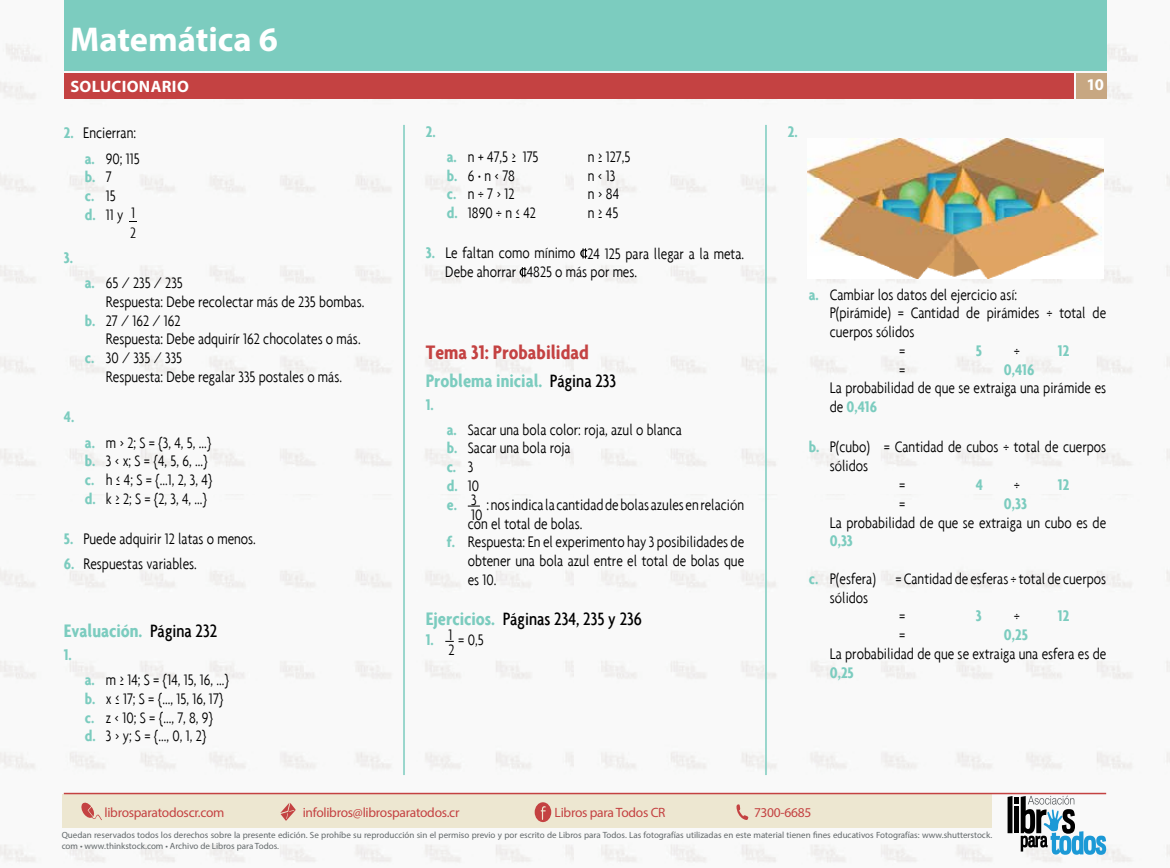
<style>
.page{position:relative;width:1170px;height:868px;background:#fff}
.page>*{position:absolute;margin:0;border:0;box-sizing:border-box;transform-origin:0 0}
.t1{font:700 34.5px "Myriad Pro";color:#fff}
.t2{font:700 condensed 21px "Agenda";color:#c44242}
.t3{font:700 condensed 19.5px "Agenda";color:#7cccbf}
.t4{font:500 condensed 19.2px "Agenda";color:#000}
.t5{font:300 condensed 16.5px/18.8px "Agenda";color:#000}
.t6{font:700 condensed 16.5px "Agenda";color:#7cccbf}
.t7{font:700 16.5px "Myriad Pro";letter-spacing:.02em;color:#fff}
.t8{font:13.5px "Myriad Pro";letter-spacing:-.02em;color:#c44242}
.t9{font:9px/10.8px "Myriad Pro";color:#62686a}
.s1{font-weight:700;color:#7cccbf}
.s2{font-weight:300;color:#000}
.s3{font-weight:500;font-size:19.2px;color:#000}
.s4{font-family:"Myriad Pro";font-weight:400;font-stretch:normal}
.s5{font-weight:700;font-size:19.5px;color:#7cccbf}
</style>
<div class="page">
<img style="left:0;top:494px;width:574px;height:369px">
<img style="left:0;top:0;width:574px;height:467px">
<img style="left:574px;top:493px;width:595px;height:370px">
<img style="left:574px;top:0;width:595px;height:493px">
<div style="left:62px;top:794px;width:930px;height:33px;background:#ede7d1"></div>
<svg style="left:81px;top:802px;width:21px;height:18px"></svg>
<svg style="left:280px;top:803px;width:15px;height:17px"></svg>
<svg style="left:736px;top:804px;width:12px;height:16px"></svg>
<svg style="left:534px;top:802px;width:17px;height:20px"></svg>
<svg style="left:1007px;top:795px;width:99px;height:59px"></svg>
<div style="left:1076px;top:73px;width:30px;height:26px;background:#c7a782"></div>
<hr style="left:64px;top:792px;width:1042px;height:2px;background:#c44242">
<div style="left:65px;top:0;width:1041px;height:70px;background:#7cccbf"></div>
<div style="left:65px;top:73px;width:1008px;height:26px;background:#c44242"></div>
<hr style="left:765px;top:125px;width:1px;height:650px;background:#7cccbf">
<hr style="left:403px;top:125px;width:2px;height:650px;background:#7cccbf">
<svg style="left:580px;top:248px;width:7px;height:10px"></svg>
<svg style="left:519px;top:267px;width:7px;height:10px"></svg>
<svg style="left:468px;top:505px;width:12px;height:1px"></svg>
<img style="left:807px;top:139px;width:296px;height:140px">
<h1 class="t1" style="left:70px;top:16px;width:209px">Matemática 6</h1>
<p class="t7" style="left:70px;top:76px;width:120px">SOLUCIONARIO</p>
<p class="t7" style="left:1086px;top:74px;width:19px">10</p>
<p class="t5" style="left:64px;top:120px;width:77px;line-height:25.2px;text-align:right"><span class="s1">2.</span> Encierran: <span class="s1">a.</span> 90; 115</p>
<p class="t6" style="left:85px;top:167px;width:28px">b. <span class="s2">7</span></p>
<p class="t6" style="left:85px;top:186px;width:33px">c. <span class="s2">15</span></p>
<p class="t5" style="left:85px;top:205px;width:52px"><span class="s1">d.</span> 11 y 1</p>
<p class="t5" style="left:130px;top:223px;width:8px">2</p>
<p class="t6" style="left:64px;top:248px;width:11px">3.</p>
<p class="t5" style="left:85px;top:273px;width:100px"><span class="s1">a.</span> 65 / 235 / 235</p>
<p class="t5" style="left:106px;top:292px;width:260px">Respuesta: Debe recolectar más de 235 bombas.</p>
<p class="t5" style="left:85px;top:311px;width:97px"><span class="s1">b.</span> 27 / 162 / 162</p>
<p class="t5" style="left:106px;top:329px;width:256px">Respuesta: Debe adquirír 162 chocolates o más.</p>
<p class="t5" style="left:85px;top:348px;width:99px"><span class="s1">c.</span> 30 / 335 / 335</p>
<p class="t5" style="left:106px;top:367px;width:238px">Respuesta: Debe regalar 335 postales o más.</p>
<p class="t6" style="left:64px;top:407px;width:12px">4.</p>
<p class="t5" style="left:85px;top:432px;width:129px"><span class="s1">a.</span> m &gt; 2; S = {3, 4, 5, ...} <span class="s1">b.</span> 3 &lt; x; S = {4, 5, 6, ...} <span class="s1">c.</span> h ≤ 4; S = {...1, 2, 3, 4} <span class="s1">d.</span> k ≥ 2; S = {2, 3, 4, ...}</p>
<p class="t5" style="left:64px;top:529px;width:194px"><span class="s1">5.</span> Puede adquirir 12 latas o menos.</p>
<p class="t5" style="left:64px;top:554px;width:135px"><span class="s1">6.</span> Respuestas variables.</p>
<p class="t3" style="left:64px;top:619px;width:155px">Evaluación. <span class="s3">Página 232</span></p>
<p class="t6" style="left:64px;top:644px;width:10px">1.</p>
<p class="t5" style="left:85px;top:670px;width:146px"><span class="s1">a.</span> m ≥ 14; S = {14, 15, 16, ...} <span class="s1">b.</span> x ≤ 17; S = {..., 15, 16, 17} <span class="s1">c.</span> z &lt; 10; S = {..., 7, 8, 9}<br><span class="s1">d.</span> 3 &gt; y; S = {..., 0, 1, 2}</p>
<p class="t6" style="left:426px;top:122px;width:11px">2.</p>
<p class="t5" style="left:447px;top:147px;width:93px"><span class="s1">a.</span> n + 47,5 ≥ 175</p>
<p class="t5" style="left:588px;top:147px;width:44px">n ≥ 127,5</p>
<p class="t5" style="left:447px;top:166px;width:70px"><span class="s1">b.</span> 6 <span class="s4">∙</span> n &lt; 78</p>
<p class="t5" style="left:588px;top:166px;width:29px">n &lt; 13</p>
<p class="t5" style="left:447px;top:184px;width:69px"><span class="s1">c.</span> n ÷ 7 &gt; 12</p>
<p class="t5" style="left:588px;top:184px;width:33px">n &gt; 84</p>
<p class="t5" style="left:447px;top:203px;width:90px"><span class="s1">d.</span> 1890 ÷ n ≤ 42</p>
<p class="t5" style="left:588px;top:203px;width:32px">n ≥ 45</p>
<p class="t5" style="left:445px;top:243px;width:300px;text-indent:-19px"><span class="s1">3.</span> Le faltan como mínimo 24 125 para llegar a la meta.<br>Debe ahorrar 4825 o más por mes.</p>
<p class="t2" style="left:426px;top:340px;width:165px">Tema 31: Probabilidad</p>
<p class="t3" style="left:426px;top:369px;width:192px">Problema inicial. <span class="s3">Página 233</span></p>
<p class="t6" style="left:426px;top:394px;width:10px">1.</p>
<p class="t5" style="left:447px;top:420px;width:237px"><span class="s1">a.</span> Sacar una bola color: roja, azul o blanca <span class="s1">b.</span> Sacar una bola roja<br><span class="s1">c.</span> 3<br><span class="s1">d.</span> 10<br><span class="s1">e.</span> 3</p>
<p class="t5" style="left:471px;top:505px;width:13px">10</p>
<p class="t5" style="left:486px;top:495px;width:259px">: nos indica la cantidad de bolas azules en relación</p>
<p class="t5" style="left:468px;top:513px;width:116px">con el total de bolas.</p>
<p class="t5" style="left:447px;top:532px;width:299px"><span class="s1">f.</span> Respuesta: En el experimento hay 3 posibilidades de</p>
<p class="t5" style="left:468px;top:551px;width:278px">obtener una bola azul entre el total de bolas que</p>
<p class="t5" style="left:468px;top:569px;width:30px">es 10.</p>
<p class="t4" style="left:426px;top:607px;width:218px"><span class="s5">Ejercicios.</span> Páginas 234, 235 y 236</p>
<p class="t5" style="left:426px;top:630px;width:59px"><span class="s1">1.</span> 1 = 0,5</p>
<p class="t5" style="left:448px;top:640px;width:8px">2</p>
<p class="t6" style="left:787px;top:122px;width:11px">2.</p>
<p class="t5" style="left:808px;top:284px;width:210px"><span class="s1">a.</span> Cambiar los datos del ejercicio así:</p>
<p class="t5" style="left:829px;top:303px;width:278px">P(pirámide) = Cantidad de pirámides ÷ total de</p>
<p class="t5" style="left:829px;top:322px;width:86px">cuerpos sólidos</p>
<p class="t5" style="left:899px;top:341px;width:8px">=</p>
<p class="t6" style="left:975px;top:341px;width:8px">5</p>
<p class="t5" style="left:1013px;top:341px;width:8px">÷</p>
<p class="t6" style="left:1057px;top:341px;width:13px">12</p>
<p class="t5" style="left:899px;top:359px;width:8px">=</p>
<p class="t6" style="left:1003px;top:359px;width:32px">0,416</p>
<p class="t5" style="left:829px;top:378px;width:278px">La probabilidad de que se extraiga una pirámide es de <span class="s1">0,416</span></p>
<p class="t5" style="left:808px;top:437px;width:299px"><span class="s1">b.</span> P(cubo) = Cantidad de cubos ÷ total de cuerpos</p>
<p class="t5" style="left:829px;top:456px;width:40px">sólidos</p>
<p class="t5" style="left:899px;top:475px;width:8px">=</p>
<p class="t6" style="left:975px;top:475px;width:9px">4</p>
<p class="t5" style="left:1013px;top:475px;width:8px">÷</p>
<p class="t6" style="left:1057px;top:475px;width:13px">12</p>
<p class="t5" style="left:899px;top:494px;width:8px">=</p>
<p class="t6" style="left:1003px;top:493px;width:25px">0,33</p>
<p class="t5" style="left:829px;top:512px;width:278px">La probabilidad de que se extraiga un cubo es de</p>
<p class="t6" style="left:829px;top:531px;width:25px">0,33</p>
<p class="t5" style="left:808px;top:569px;width:299px"><span class="s1">c.</span> P(esfera) = Cantidad de esferas ÷ total de cuerpos</p>
<p class="t5" style="left:829px;top:587px;width:40px">sólidos</p>
<p class="t5" style="left:899px;top:606px;width:8px">=</p>
<p class="t6" style="left:975px;top:606px;width:7px">3</p>
<p class="t5" style="left:1013px;top:606px;width:8px">÷</p>
<p class="t6" style="left:1057px;top:606px;width:13px">12</p>
<p class="t5" style="left:899px;top:625px;width:8px">=</p>
<p class="t6" style="left:1003px;top:625px;width:25px">0,25</p>
<p class="t5" style="left:829px;top:643px;width:278px">La probabilidad de que se extraiga una esfera es de</p>
<p class="t6" style="left:829px;top:662px;width:25px">0,25</p>
<p class="t8" style="left:104px;top:804px;width:122px">librosparatodoscr.com</p>
<p class="t8" style="left:303px;top:804px;width:158px">infolibros@librosparatodos.cr</p>
<p class="t8" style="left:554px;top:804px;width:112px">Libros para Todos CR</p>
<p class="t8" style="left:754px;top:804px;width:59px">7300-6685</p>
<p class="t9" style="left:62px;top:829px;width:932px">Quedan reservados todos los derechos sobre la presente edición. Se prohíbe su reproducción sin el permiso previo y por escrito de Libros para Todos. Las fotografías utilizadas en este material tienen fines educativos Fotografías: www.shutterstock. com • www.thinkstock.com • Archivo de Libros para Todos.</p>
</div>
